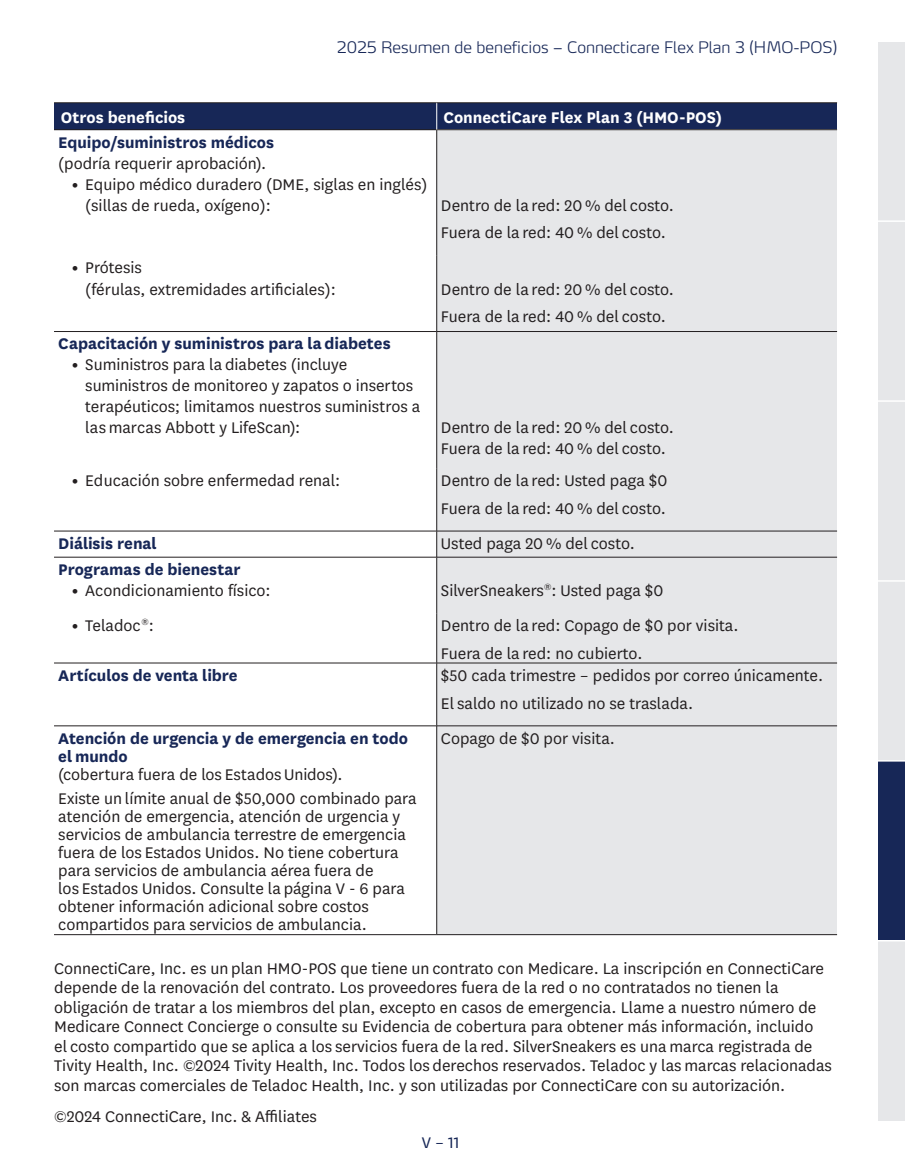
<style>
.page{position:relative;width:905px;height:1175px;background:#fff}
.page>*{position:absolute;margin:0;border:0;box-sizing:border-box;transform-origin:0 0}
.t1{font:18px/18px "National";color:#231f20}
.t2{font:700 18px/18px "National";letter-spacing:-.005em;color:#172757}
.t3{font:700 18px "National";color:#fff}
.t4{font:18px "National";color:#172757}
.t5{font:300 expanded 15.75px "Max Pro";color:#172757}
.s1{font-weight:800}
</style>
<div class="page">
<div style="left:878px;top:41px;width:26px;height:180px;background:#e6e7e9"></div>
<div style="left:878px;top:221px;width:26px;height:180px;background:#e6e7e9"></div>
<div style="left:878px;top:401px;width:26px;height:180px;background:#e6e7e9"></div>
<div style="left:878px;top:581px;width:26px;height:180px;background:#e6e7e9"></div>
<div style="left:878px;top:940px;width:26px;height:180px;background:#e6e7e9"></div>
<div style="left:878px;top:761px;width:26px;height:179px;background:#172757"></div>
<hr style="left:878px;top:40px;width:26px;height:2px;background:#fff">
<hr style="left:878px;top:220px;width:26px;height:2px;background:#fff">
<hr style="left:878px;top:400px;width:26px;height:2px;background:#fff">
<svg style="left:878px;top:580px;width:26px;height:1px"></svg>
<svg style="left:878px;top:760px;width:26px;height:1px"></svg>
<svg style="left:878px;top:940px;width:26px;height:1px"></svg>
<div style="left:54px;top:103px;width:382px;height:27px;background:#172757"></div>
<div style="left:436px;top:103px;width:401px;height:27px;background:#172757"></div>
<div style="left:436px;top:130px;width:401px;height:126px;background:#e6e7e9"></div>
<div style="left:436px;top:256px;width:401px;height:75px;background:#e6e7e9"></div>
<div style="left:436px;top:331px;width:401px;height:137px;background:#e6e7e9"></div>
<div style="left:436px;top:468px;width:401px;height:63px;background:#e6e7e9"></div>
<div style="left:436px;top:531px;width:401px;height:26px;background:#e6e7e9"></div>
<div style="left:436px;top:557px;width:401px;height:56px;background:#e6e7e9"></div>
<div style="left:436px;top:613px;width:401px;height:50px;background:#e6e7e9"></div>
<div style="left:436px;top:663px;width:401px;height:63px;background:#e6e7e9"></div>
<div style="left:436px;top:726px;width:401px;height:208px;background:#e6e7e9"></div>
<hr style="left:54px;top:129px;width:382px;height:1px;background:#231f20">
<hr style="left:436px;top:129px;width:401px;height:1px;background:#231f20">
<hr style="left:54px;top:102px;width:382px;height:1px;background:#231f20">
<hr style="left:436px;top:102px;width:401px;height:1px;background:#231f20">
<hr style="left:436px;top:130px;width:1px;height:126px;background:#231f20">
<hr style="left:436px;top:256px;width:1px;height:75px;background:#231f20">
<hr style="left:54px;top:331px;width:382px;height:1px;background:#231f20">
<hr style="left:436px;top:331px;width:401px;height:1px;background:#231f20">
<hr style="left:436px;top:332px;width:1px;height:136px;background:#231f20">
<hr style="left:436px;top:468px;width:1px;height:63px;background:#231f20">
<hr style="left:54px;top:531px;width:382px;height:1px;background:#231f20">
<hr style="left:436px;top:531px;width:401px;height:1px;background:#231f20">
<svg style="left:436px;top:531px;width:1px;height:26px"></svg>
<hr style="left:54px;top:557px;width:382px;height:1px;background:#231f20">
<hr style="left:436px;top:557px;width:401px;height:1px;background:#231f20">
<hr style="left:436px;top:557px;width:1px;height:56px;background:#231f20">
<hr style="left:436px;top:613px;width:1px;height:50px;background:#231f20">
<hr style="left:54px;top:662px;width:382px;height:1px;background:#231f20">
<hr style="left:436px;top:662px;width:401px;height:1px;background:#231f20">
<hr style="left:436px;top:663px;width:1px;height:62px;background:#231f20">
<hr style="left:54px;top:725px;width:382px;height:1px;background:#231f20">
<hr style="left:436px;top:725px;width:401px;height:1px;background:#231f20">
<hr style="left:436px;top:726px;width:1px;height:208px;background:#231f20">
<hr style="left:54px;top:934px;width:382px;height:1px;background:#231f20">
<hr style="left:436px;top:934px;width:401px;height:1px;background:#231f20">
<svg style="left:436px;top:103px;width:1px;height:26px"></svg>
<p class="t5" style="left:337px;top:34px;width:502px">2025 Resumen de beneficios – Connecticare Flex Plan 3 (HMO-POS)</p>
<p class="t3" style="left:61px;top:105px;width:126px">Otros beneficios</p>
<p class="t3" style="left:443px;top:105px;width:280px">ConnectiCare Flex Plan 3 (HMO-POS)</p>
<p class="t2" style="left:58px;top:132px;width:217px">Equipo/suministros médicos</p>
<p class="t1" style="left:58px;top:153px;width:209px">(podría requerir aprobación).</p>
<p class="t1" style="left:85px;top:173px;width:343px;line-height:21px;text-indent:-14px"><span class="s1">•</span> Equipo médico duradero (DME, siglas en inglés) (sillas de rueda, oxígeno):</p>
<p class="t1" style="left:441px;top:195px;width:234px">Dentro de la red: 20 % del costo.</p>
<p class="t1" style="left:441px;top:223px;width:226px">Fuera de la red: 40 % del costo.</p>
<p class="t1" style="left:85px;top:257px;width:252px;line-height:21px;text-indent:-13px"><span class="s1">•</span> Prótesis<br>(férulas, extremidades artificiales):</p>
<p class="t2" style="left:58px;top:333px;width:334px">Capacitación y suministros para la diabetes</p>
<p class="t1" style="left:85px;top:353px;width:336px;line-height:21px;text-indent:-14px"><span class="s1">•</span> Suministros para la diabetes (incluye suministros de monitoreo y zapatos o insertos terapéuticos; limitamos nuestros suministros a las marcas Abbott y LifeScan):</p>
<p class="t1" style="left:72px;top:470px;width:270px"><span class="s1">•</span> Educación sobre enfermedad renal:</p>
<p class="t1" style="left:441px;top:279px;width:234px">Dentro de la red: 20 % del costo.</p>
<p class="t1" style="left:441px;top:307px;width:226px">Fuera de la red: 40 % del costo.</p>
<p class="t1" style="left:441px;top:417px;width:234px">Dentro de la red: 20 % del costo.</p>
<p class="t1" style="left:441px;top:438px;width:226px">Fuera de la red: 40 % del costo.</p>
<p class="t1" style="left:441px;top:470px;width:228px">Dentro de la red: Usted paga $0</p>
<p class="t1" style="left:441px;top:498px;width:226px">Fuera de la red: 40 % del costo.</p>
<p class="t2" style="left:58px;top:533px;width:100px">Diálisis renal</p>
<p class="t1" style="left:441px;top:533px;width:195px">Usted paga 20 % del costo.</p>
<p class="t2" style="left:58px;top:559px;width:184px">Programas de bienestar</p>
<p class="t1" style="left:72px;top:580px;width:200px"><span class="s1">•</span> Acondicionamiento físico:</p>
<p class="t1" style="left:72px;top:615px;width:84px"><span class="s1">•</span> Teladoc <sup>®</sup>:</p>
<p class="t1" style="left:441px;top:580px;width:224px">SilverSneakers<sup>®</sup>: Usted paga $0</p>
<p class="t1" style="left:441px;top:615px;width:299px">Dentro de la red: Copago de $0 por visita.</p>
<p class="t1" style="left:441px;top:643px;width:203px">Fuera de la red: no cubierto.</p>
<p class="t2" style="left:58px;top:665px;width:181px">Artículos de venta libre</p>
<p class="t1" style="left:441px;top:665px;width:384px">$50 cada trimestre – pedidos por correo únicamente.</p>
<p class="t1" style="left:441px;top:693px;width:254px">El saldo no utilizado no se traslada.</p>
<p class="t2" style="left:58px;top:727px;width:351px">Atención de urgencia y de emergencia en todo el mundo</p>
<p class="t1" style="left:58px;top:764px;width:286px">(cobertura fuera de los Estados Unidos).</p>
<p class="t1" style="left:58px;top:789px;width:360px">Existe un límite anual de $50,000 combinado para atención de emergencia, atención de urgencia y servicios de ambulancia terrestre de emergencia fuera de los Estados Unidos. No tiene cobertura para servicios de ambulancia aérea fuera de<br>los Estados Unidos. Consulte la página V - 6 para obtener información adicional sobre costos compartidos para servicios de ambulancia.</p>
<p class="t1" style="left:441px;top:728px;width:175px">Copago de $0 por visita.</p>
<p class="t1" style="left:54px;top:957px;width:779px;line-height:19.5px">ConnectiCare, Inc. es un plan HMO-POS que tiene un contrato con Medicare. La inscripción en ConnectiCare depende de la renovación del contrato. Los proveedores fuera de la red o no contratados no tienen la obligación de tratar a los miembros del plan, excepto en casos de emergencia. Llame a nuestro número de Medicare Connect Concierge o consulte su Evidencia de cobertura para obtener más información, incluido<br>el costo compartido que se aplica a los servicios fuera de la red. SilverSneakers es una marca registrada de Tivity Health, Inc. ©2024 Tivity Health, Inc. Todos los derechos reservados. Teladoc y las marcas relacionadas son marcas comerciales de Teladoc Health, Inc. y son utilizadas por ConnectiCare con su autorización.</p>
<p class="t1" style="left:54px;top:1107px;width:264px">©2024 ConnectiCare, Inc. &amp; Affiliates</p>
<p class="t4" style="left:422px;top:1130px;width:39px">V – 11</p>
</div>
